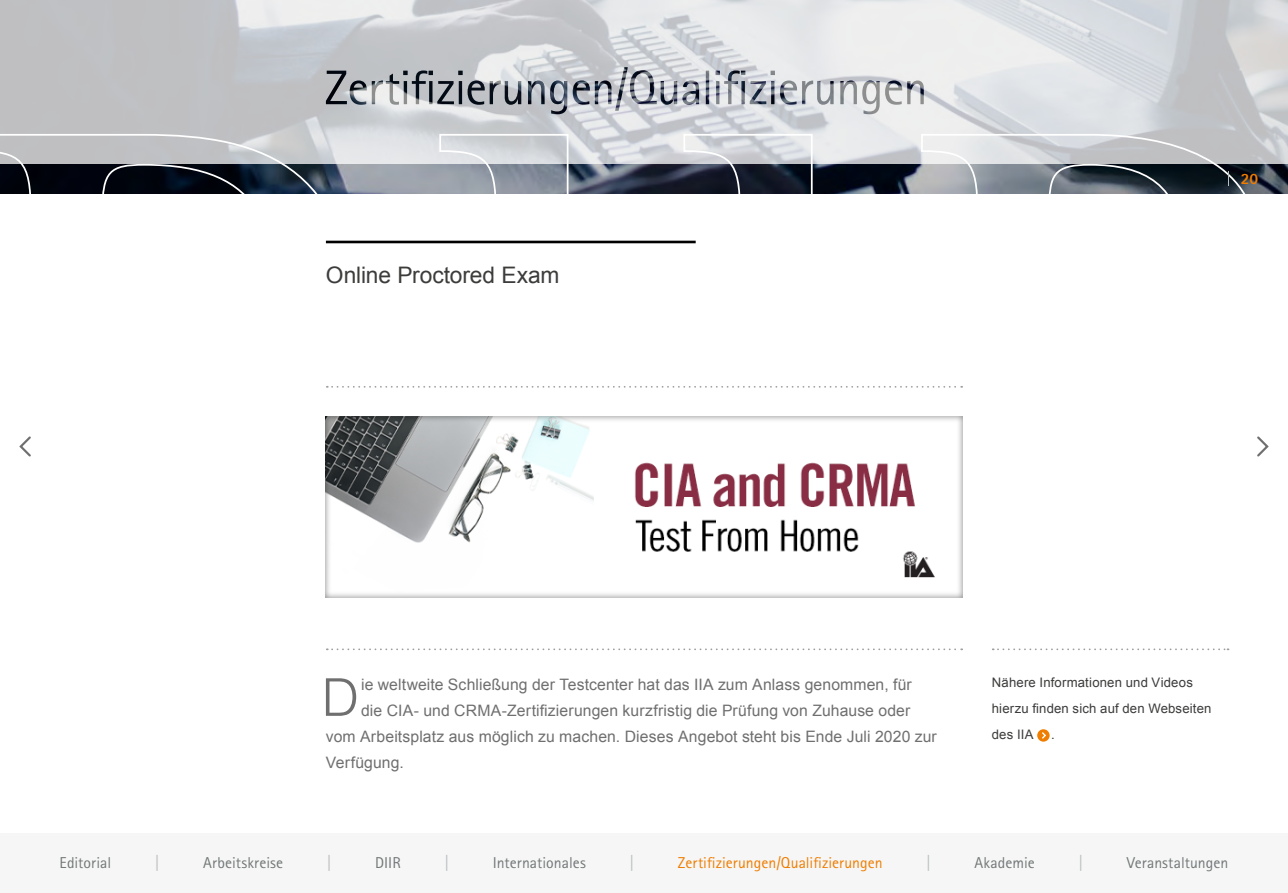
<style>
.page{position:relative;width:1288px;height:893px;background:#fff}
.page>*{position:absolute;margin:0;border:0;box-sizing:border-box;transform-origin:0 0}
.t1{font:22.75px "Arial";letter-spacing:-.005em;color:#3c3c3b}
.t2{font:15.75px "Arial";letter-spacing:.005em;color:#706f6f}
.t3{font:15.75px "Rotis Sans Serif Pro";letter-spacing:.005em;color:#727777}
.t4{font:15.75px "Rotis Sans Serif Pro";color:#ef7d00}
.t5{font:15.75px "Rotis Sans Serif Pro";color:#babebe}
.t6{font:800 15.75px "Rotis Sans Serif Pro";color:#ef7d00}
.t7{font:13.12px/26.2px "Arial";letter-spacing:.015em;color:#3c3c3b}
</style>
<div class="page">
<img style="left:359px;top:164px;width:928px;height:29px">
<svg style="left:0;top:0;width:1287px;height:164px;background:#d1d3d6"></svg>
<hr style="left:326px;top:241px;width:369px;height:2px;background:#000">
<svg style="left:327px;top:386px;width:635px;height:2px"></svg>
<img style="left:326px;top:416px;width:636px;height:182px">
<svg style="left:327px;top:648px;width:635px;height:2px"></svg>
<svg style="left:326px;top:678px;width:30px;height:38px"></svg>
<svg style="left:326px;top:67px;width:597px;height:47px;background:#b7babf"></svg>
<svg style="left:0;top:133px;width:359px;height:60px;background:#74787f"></svg>
<svg style="left:438px;top:133px;width:131px;height:60px;background:#b4b9c0"></svg>
<svg style="left:682px;top:133px;width:131px;height:60px;background:#7d818a"></svg>
<div style="left:0;top:833px;width:1287px;height:60px;background:#f6f6f6"></div>
<svg style="left:992px;top:648px;width:236px;height:2px"></svg>
<svg style="left:1037px;top:729px;width:12px;height:13px"></svg>
<svg style="left:1040px;top:731px;width:7px;height:9px"></svg>
<svg style="left:1257px;top:436px;width:12px;height:21px"></svg>
<svg style="left:19px;top:436px;width:12px;height:21px"></svg>
<svg style="left:920px;top:133px;width:338px;height:60px;background:#979ca1"></svg>
<h1 class="t1" style="left:326px;top:260px;width:235px">Online Proctored Exam</h1>
<p class="t6" style="left:1240px;top:169px;width:19px">20</p>
<p class="t2" style="left:361px;top:674px;width:552px">ie weltweite Schließung der Testcenter hat das IIA zum Anlass genommen, für</p>
<p class="t2" style="left:361px;top:700px;width:550px">die CIA- und CRMA-Zertifizierungen kurzfristig die Prüfung von Zuhause oder</p>
<p class="t2" style="left:326px;top:726px;width:612px">vom Arbeitsplatz aus möglich zu machen. Dieses Angebot steht bis Ende Juli 2020 zur</p>
<p class="t2" style="left:326px;top:752px;width:79px">Verfügung.</p>
<p class="t7" style="left:991px;top:669px;width:221px">Nähere Informationen und Videos hierzu finden sich auf den Webseiten des IIA</p>
<p class="t7" style="left:1051px;top:722px;width:5px">.</p>
<p class="t3" style="left:60px;top:853px;width:53px">Editorial</p>
<p class="t5" style="left:155px;top:853px;width:6px">|</p>
<p class="t3" style="left:203px;top:853px;width:82px">Arbeitskreise</p>
<p class="t5" style="left:327px;top:853px;width:6px">|</p>
<p class="t3" style="left:375px;top:853px;width:27px">DIIR</p>
<p class="t5" style="left:444px;top:853px;width:6px">|</p>
<p class="t3" style="left:492px;top:853px;width:95px">Internationales</p>
<p class="t5" style="left:630px;top:853px;width:6px">|</p>
<p class="t4" style="left:677px;top:853px;width:206px">Zertifizierungen/Qualifizierungen</p>
<p class="t5" style="left:926px;top:853px;width:6px">|</p>
<p class="t3" style="left:974px;top:853px;width:62px">Akademie</p>
<p class="t5" style="left:1078px;top:853px;width:6px">|</p>
<p class="t3" style="left:1126px;top:853px;width:103px">Veranstaltungen</p>
</div>
